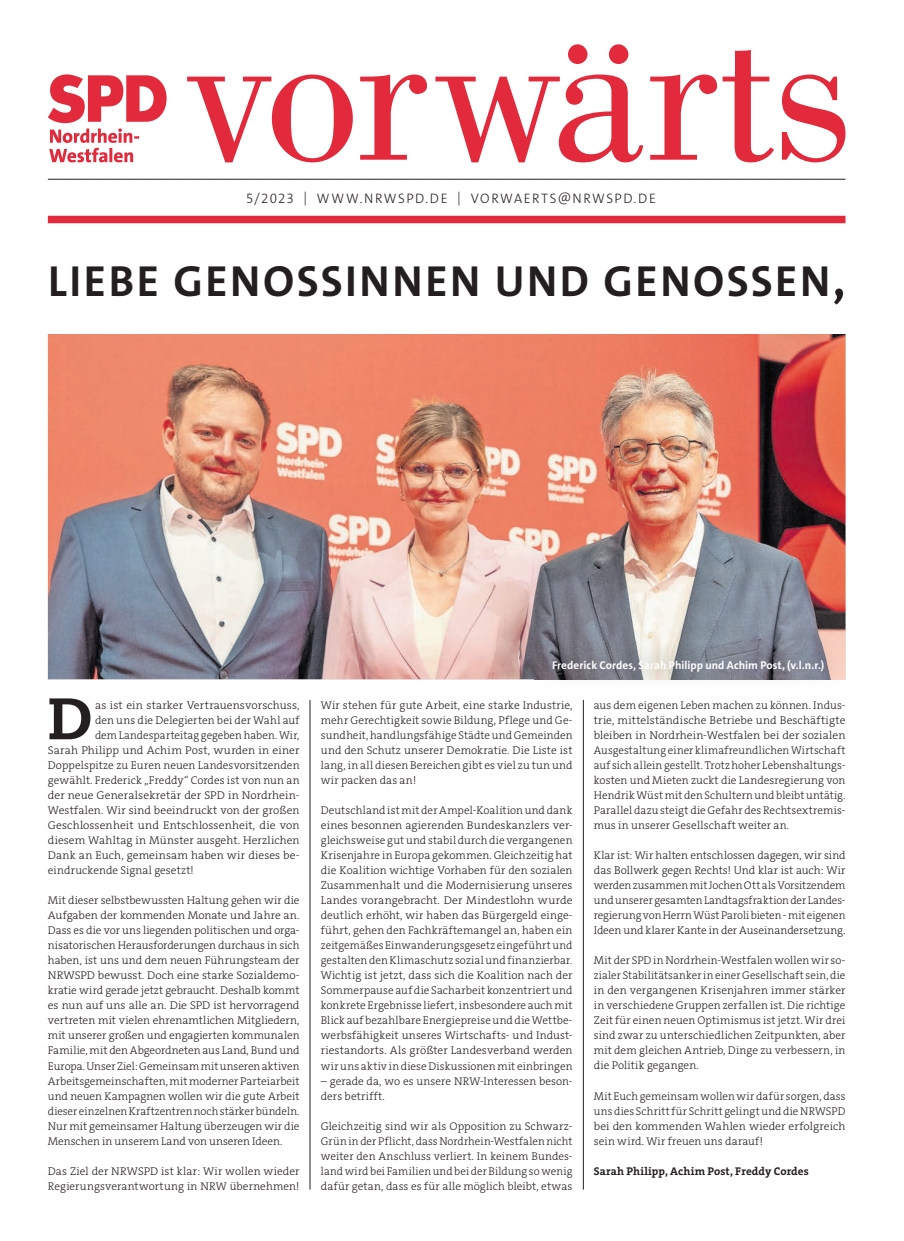
<style>
.page{position:relative;width:904px;height:1241px;background:#fff}
.page>*{position:absolute;margin:0;border:0;box-sizing:border-box;transform-origin:0 0}
.t1{font:800 58.38px "Caecilia";color:#231f20}
.t2{font:700 43.75px "The Sans C5";letter-spacing:.055em;color:#231f20}
.t3{font:300 13.75px "The Sans C5";letter-spacing:.115em;color:#231f20}
.t4{font:300 11.25px/15px "The Serif C5";letter-spacing:.01em;color:#231f20;text-align:justify}
.t5{font:700 11.25px "The Sans C5";letter-spacing:.005em;color:#fff}
.t6{font:700 11.25px "The Serif C5";letter-spacing:.01em;color:#231f20}
.s1{font-size:50px}
</style>
<div class="page">
<div style="left:48px;top:216px;width:797px;height:7px;background:#e32a3c"></div>
<hr style="left:48px;top:179px;width:797px;height:1px;background:#231f20">
<svg style="left:187px;top:44px;width:658px;height:118px"></svg>
<svg style="left:48px;top:74px;width:119px;height:88px"></svg>
<hr style="left:583px;top:699px;width:1px;height:490px;background:#231f20">
<hr style="left:310px;top:699px;width:1px;height:490px;background:#231f20">
<img style="left:48px;top:334px;width:797px;height:345px">
<img style="left:534px;top:641px;width:308px;height:39px">
<p class="t3" style="left:246px;top:189px;width:411px">5/2023 | WWW.NRWSPD.DE | VORWAERTS@NRWSPD.DE</p>
<h2 class="t2" style="left:48px;top:253px;width:798px">LIEBE GENOSSINNEN UND GENOSSEN<span class="s1">,</span></h2>
<h1 class="t1" style="left:48px;top:682px;width:46px">D</h1>
<p class="t4" style="left:95px;top:698px;width:206px">as ist ein starker Vertrauensvorschuss,</p>
<p class="t4" style="left:95px;top:713px;width:206px">den uns die Delegierten bei der Wahl auf</p>
<p class="t4" style="left:95px;top:728px;width:206px">dem Landesparteitag gegeben haben. Wir,</p>
<p class="t4" style="left:48px;top:743px;width:253px">Sarah Philipp und Achim Post, wurden in einer</p>
<p class="t4" style="left:48px;top:758px;width:253px">Doppelspitze zu Euren neuen Landesvorsitzenden</p>
<p class="t4" style="left:48px;top:773px;width:253px">gewählt. Frederick „Freddy“ Cordes ist von nun an</p>
<p class="t4" style="left:48px;top:788px;width:253px">der neue Generalsekretär der SPD in Nordrhein-</p>
<p class="t4" style="left:48px;top:803px;width:253px">Westfalen. Wir sind beeindruckt von der großen</p>
<p class="t4" style="left:48px;top:818px;width:253px">Geschlossenheit und Entschlossenheit, die von</p>
<p class="t4" style="left:48px;top:833px;width:253px">diesem Wahltag in Münster ausgeht. Herzlichen</p>
<p class="t4" style="left:48px;top:848px;width:253px">Dank an Euch, gemeinsam haben wir dieses be-</p>
<p class="t4" style="left:48px;top:863px;width:147px">eindruckende Signal gesetzt!</p>
<p class="t4" style="left:48px;top:893px;width:253px">Mit dieser selbstbewussten Haltung gehen wir die Aufgaben der kommenden Monate und Jahre an.<br>Dass es die vor uns liegenden politischen und orga&shy;nisatorischen Herausforderungen durchaus in sich haben, ist uns und dem neuen Führungsteam der NRWSPD bewusst. Doch eine starke Sozialdemo&shy;kratie wird gerade jetzt gebraucht. Deshalb kommt es nun auf uns alle an. Die SPD ist hervorragend vertreten mit vielen ehrenamtlichen Mitgliedern, mit unserer großen und engagierten kommunalen Familie, mit den Abgeordneten aus Land, Bund und Europa. Unser Ziel: Gemeinsam mit unseren aktiven Arbeitsgemeinschaften, mit moderner Parteiarbeit und neuen Kampagnen wollen wir die gute Arbeit dieser einzelnen Kraftzentren noch stärker bündeln.<br>Nur mit gemeinsamer Haltung überzeugen wir die Menschen in unserem Land von unseren Ideen.</p>
<p class="t4" style="left:48px;top:1163px;width:253px">Das Ziel der NRWSPD ist klar: Wir wollen wieder<br>Regierungsverantwortung in NRW übernehmen!</p>
<p class="t5" style="left:552px;top:657px;width:273px">Frederick Cordes, Sarah Philipp und Achim Post, (v.l.n.r.)</p>
<p class="t4" style="left:321px;top:698px;width:253px">Wir stehen für gute Arbeit, eine starke Industrie, mehr Gerechtigkeit sowie Bildung, Pflege und Ge&shy;sundheit, handlungsfähige Städte und Gemeinden und den Schutz unserer Demokratie. Die Liste ist lang, in all diesen Bereichen gibt es viel zu tun und wir packen das an!</p>
<p class="t4" style="left:321px;top:803px;width:253px">Deutschland ist mit der Ampel-Koalition und dank eines besonnen agierenden Bundeskanzlers ver&shy;gleichsweise gut und stabil durch die vergangenen Krisenjahre in Europa gekommen. Gleichzeitig hat die Koalition wichtige Vorhaben für den sozialen Zusammenhalt und die Modernisierung unseres Landes vorangebracht. Der Mindestlohn wurde deutlich erhöht, wir haben das Bürgergeld einge&shy;führt, gehen den Fachkräftemangel an, haben ein zeitgemäßes Einwanderungsgesetz eingeführt und gestalten den Klimaschutz sozial und finanzierbar.<br>Wichtig ist jetzt, dass sich die Koalition nach der Sommerpause auf die Sacharbeit konzentriert und konkrete Ergebnisse liefert, insbesondere auch mit Blick auf bezahlbare Energiepreise und die Wettbe&shy;werbsfähigkeit unseres Wirtschafts- und Indust&shy;riestandorts. Als größter Landesverband werden wir uns aktiv in diese Diskussionen mit einbringen</p>
<p class="t4" style="left:321px;top:1073px;width:253px">– gerade da, wo es unsere NRW-Interessen beson&shy;ders betrifft.</p>
<p class="t4" style="left:321px;top:1118px;width:253px">Gleichzeitig sind wir als Opposition zu Schwarz-Grün in der Pflicht, dass Nordrhein-Westfalen nicht weiter den Anschluss verliert. In keinem Bundes&shy;land wird bei Familien und bei der Bildung so wenig dafür getan, dass es für alle möglich bleibt, etwas</p>
<p class="t4" style="left:593px;top:698px;width:253px">aus dem eigenen Leben machen zu können. Indus&shy;trie, mittelständische Betriebe und Beschäftigte bleiben in Nordrhein-Westfalen bei der sozialen Ausgestaltung einer klimafreundlichen Wirtschaft auf sich allein gestellt. Trotz hoher Lebenshaltungs&shy;kosten und Mieten zuckt die Landesregierung von Hendrik Wüst mit den Schultern und bleibt untätig.<br>Parallel dazu steigt die Gefahr des Rechtsextremis&shy;mus in unserer Gesellschaft weiter an.</p>
<p class="t4" style="left:593px;top:848px;width:253px">Klar ist: Wir halten entschlossen dagegen, wir sind das Bollwerk gegen Rechts! Und klar ist auch: Wir werden zusammen mit Jochen Ott als Vorsitzendem und unserer gesamten Landtagsfraktion der Landes&shy;regierung von Herrn Wüst Paroli bieten - mit eigenen Ideen und klarer Kante in der Auseinandersetzung.</p>
<p class="t4" style="left:593px;top:953px;width:253px">Mit der SPD in Nordrhein-Westfalen wollen wir so&shy;zialer Stabilitätsanker in einer Gesellschaft sein, die in den vergangenen Krisenjahren immer stärker in verschiedene Gruppen zerfallen ist. Die richtige Zeit für einen neuen Optimismus ist jetzt. Wir drei sind zwar zu unterschiedlichen Zeitpunkten, aber mit dem gleichen Antrieb, Dinge zu verbessern, in die Politik gegangen.</p>
<p class="t4" style="left:593px;top:1088px;width:253px">Mit Euch gemeinsam wollen wir dafür sorgen, dass uns dies Schritt für Schritt gelingt und die NRWSPD bei den kommenden Wahlen wieder erfolgreich sein wird. Wir freuen uns darauf!</p>
<p class="t6" style="left:593px;top:1163px;width:216px">Sarah Philipp, Achim Post, Freddy Cordes</p>
</div>
